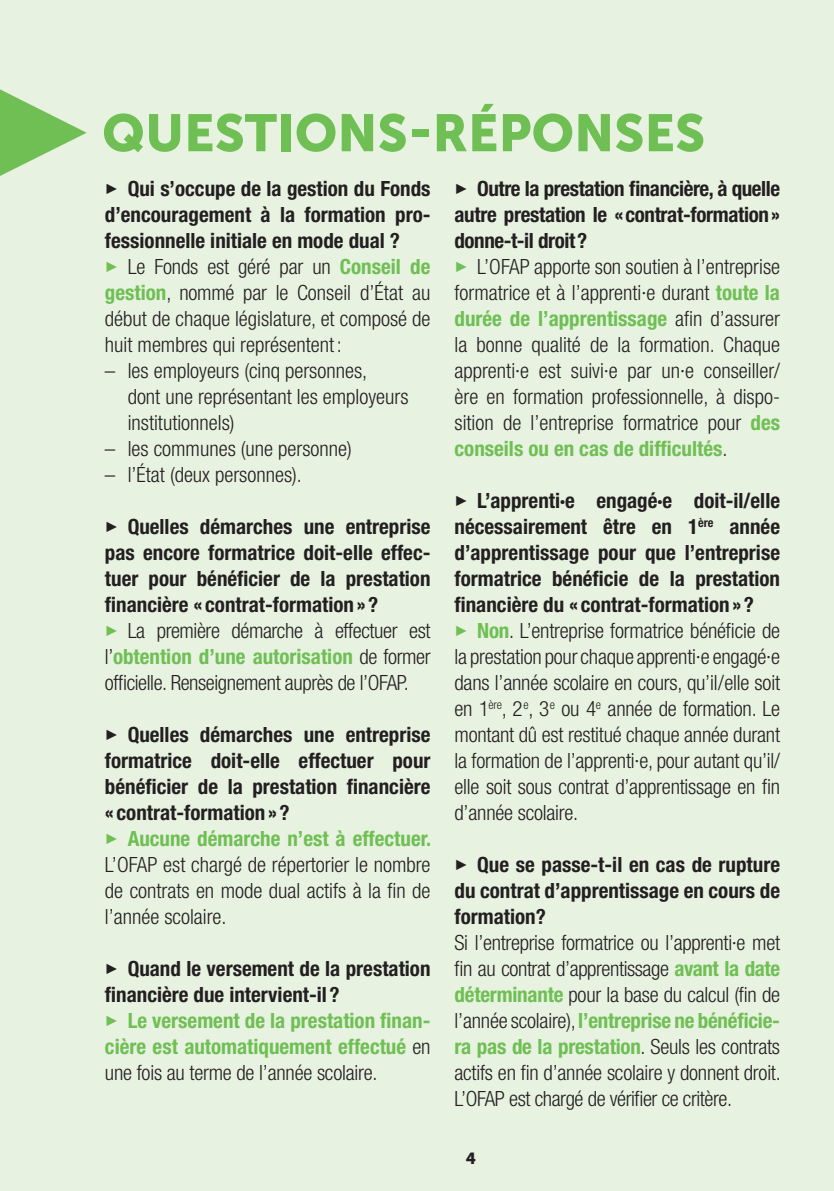
<style>
.page{position:relative;width:834px;height:1191px;background:#fff}
.page>*{position:absolute;margin:0;border:0;box-sizing:border-box;transform-origin:0 0}
.t1{font:52px "Museo Sans 900";color:#6fbf54}
.t2{font:300 condensed 21px/26px "Helvetica Neue LT Std";color:#231f20;text-align:justify}
.t3{font:700 condensed 21px/26px "Helvetica Neue LT Std";color:#231f20;text-align:justify}
.t4{font:700 condensed 21px/26px "Helvetica Neue LT Std";color:#6fbf54;text-align:justify}
.t5{font:16px "Museo Sans 900";color:#231f20}
.s1{color:#6fbf54}
.s2{font-weight:700;color:#6fbf54}
.s3{font-weight:300;color:#231f20}
</style>
<div class="page">
<div style="left:0;top:0;width:833px;height:1191px;background:#e7f2e1"></div>
<svg style="left:0;top:89px;width:87px;height:87px"></svg>
<p class="t1" style="left:102px;top:103px;width:604px">QUESTIONS-RÉPONSES</p>
<p class="t3" style="left:105px;top:175px;width:327px">✓ Qui s’occupe de la gestion du Fonds d’encouragement à la formation pro&shy;fessionnelle initiale en mode dual ?</p>
<p class="t2" style="left:105px;top:253px;width:327px"><span class="s1">✓</span> Le Fonds est géré par un <span class="s2">Conseil de gestion</span>, nommé par le Conseil d’État au début de chaque législature, et composé de huit membres qui représentent :</p>
<p class="t2" style="left:128px;top:357px;width:282px;text-align:left;text-indent:-23px">– les employeurs (cinq personnes,<br>dont une représentant les employeurs institutionnels)</p>
<p class="t2" style="left:105px;top:435px;width:248px">– les communes (une personne)</p>
<p class="t2" style="left:105px;top:461px;width:198px">– l’État (deux personnes).</p>
<p class="t3" style="left:105px;top:513px;width:327px">✓ Quelles démarches une entreprise pas encore formatrice doit-elle effec&shy;tuer pour bénéficier de la prestation financière « contrat-formation» ?</p>
<p class="t2" style="left:105px;top:617px;width:327px"><span class="s1">✓</span> La première démarche à effectuer est l’<span class="s2">obtention d’une autorisation</span> de former officielle. Renseignement auprès de l’OFAP.</p>
<p class="t3" style="left:105px;top:721px;width:327px">✓ Quelles démarches une entreprise formatrice doit-elle effectuer pour bénéficier de la prestation financière « contrat-formation» ?</p>
<p class="t2" style="left:105px;top:825px;width:328px"><span class="s1">✓</span> <span class="s2">Aucune démarche n’est à effectuer.<br></span>L’OFAP est chargé de répertorier le nombre de contrats en mode dual actifs à la fin de l’année scolaire.</p>
<p class="t3" style="left:105px;top:955px;width:327px">✓ Quand le versement de la prestation financière due intervient-il ?</p>
<p class="t4" style="left:105px;top:1007px;width:327px">✓ Le versement de la prestation finan&shy;cière est automatiquement effectué <span class="s3">en une fois au terme de l’année scolaire.</span></p>
<p class="t3" style="left:454px;top:175px;width:327px">✓ Outre la prestation financière, à quelle autre prestation le «contrat-formation» donne-t-il droit?</p>
<p class="t2" style="left:454px;top:253px;width:327px"><span class="s1">✓</span> L’OFAP apporte son soutien à l’entreprise formatrice et à l’apprenti·e durant <span class="s2">toute la durée de l’apprentissage</span> afin d’assurer la bonne qualité de la formation. Chaque apprenti·e est suivi·e par un·e conseiller/ ère en formation professionnelle, à dispo&shy;sition de l’entreprise formatrice pour <span class="s2">des conseils ou en cas de difficultés</span>.</p>
<p class="t3" style="left:454px;top:487px;width:327px">✓ L’apprenti·e engagé·e doit-il/elle nécessairement être en 1<sup>ère</sup> année d’apprentissage pour que l’entreprise formatrice bénéficie de la prestation financière du « contrat-formation » ?</p>
<p class="t2" style="left:454px;top:617px;width:327px"><span class="s1">✓</span> <span class="s2">Non</span>. L’entreprise formatrice bénéficie de la prestation pour chaque apprenti·e engagé·e dans l’année scolaire en cours, qu’il/elle soit en 1<sup>ère</sup>, 2<sup>e</sup>, 3<sup>e</sup> ou 4<sup>e</sup> année de formation. Le montant dû est restitué chaque année durant la formation de l’apprenti·e, pour autant qu’il/ elle soit sous contrat d’apprentissage en fin d’année scolaire.</p>
<p class="t3" style="left:454px;top:851px;width:327px">✓ Que se passe-t-il en cas de rupture du contrat d’apprentissage en cours de formation?</p>
<p class="t2" style="left:454px;top:929px;width:328px">Si l’entreprise formatrice ou l’apprenti·e met fin au contrat d’apprentissage <span class="s2">avant la date déterminante</span> pour la base du calcul (fin de l’année scolaire), <span class="s2">l’entreprise ne bénéficie&shy;ra pas de la prestation</span>. Seuls les contrats actifs en fin d’année scolaire y donnent droit.<br>L’OFAP est chargé de vérifier ce critère.</p>
<p class="t5" style="left:465px;top:1149px;width:12px">4</p>
</div>
